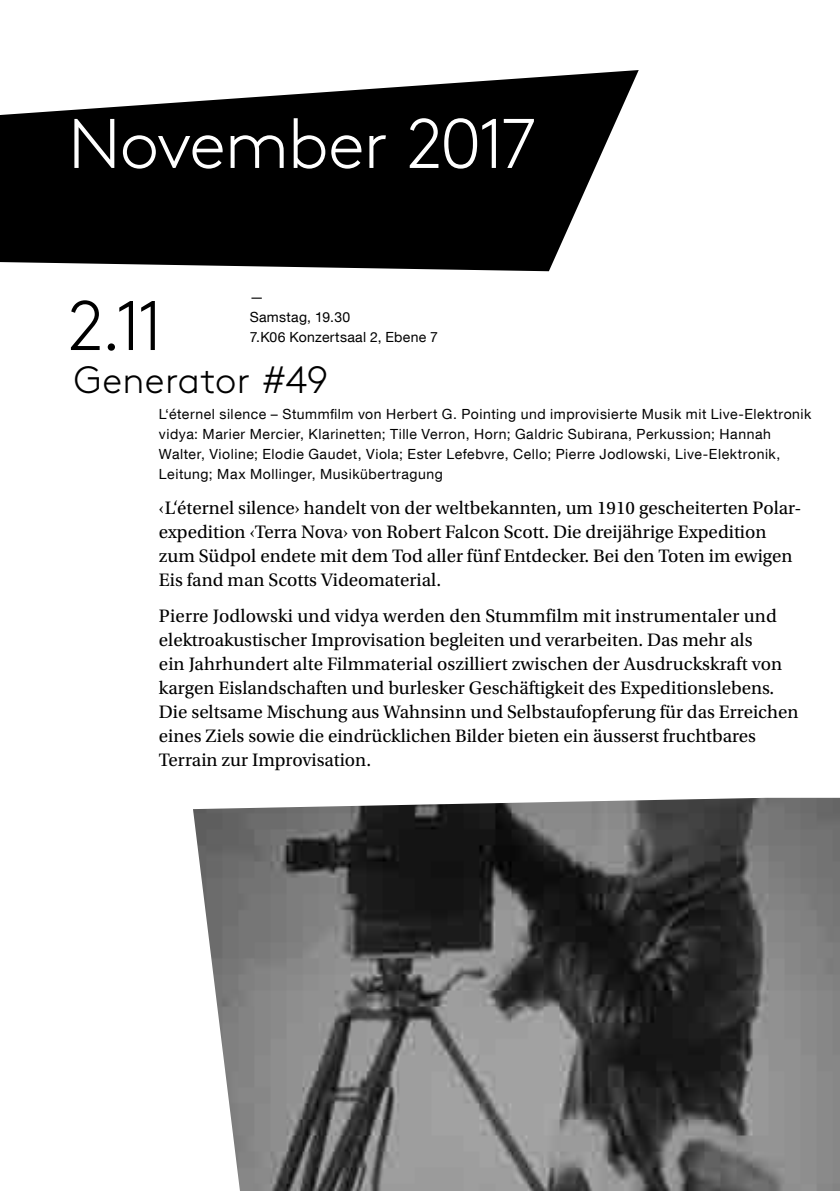
<style>
.page{position:relative;width:840px;height:1191px;background:#fff}
.page>*{position:absolute;margin:0;border:0;box-sizing:border-box;transform-origin:0 0}
.t1{font:300 70px "Brown";letter-spacing:-.025em;color:#fff}
.t2{font:300 70px "Brown";color:#000}
.t3{font:300 38px "Brown";letter-spacing:.01em;color:#000}
.t4{font:19px/24px "Utopia Std";color:#000}
.t5{font:14px/20px "Helvetica Neue LT Com";letter-spacing:.04em;color:#000}
.t6{font:14px/20px "Helvetica Neue LT Com";letter-spacing:.02em;color:#000}
</style>
<div class="page">
<img style="left:193px;top:798px;width:646px;height:393px">
<svg style="left:0;top:70px;width:638px;height:201px;fill:#000"></svg>
<h1 class="t1" style="left:68px;top:92px;width:470px">November 2017</h1>
<h1 class="t2" style="left:68px;top:274px;width:97px">2.11</h1>
<p class="t6" style="left:249px;top:287px;width:190px">—<br>Samstag, 19.30<br>7.K06 Konzertsaal 2, Ebene 7</p>
<h2 class="t3" style="left:74px;top:352px;width:256px">Generator #49</h2>
<p class="t5" style="left:159px;top:404px;width:653px">L‘éternel silence – Stummfilm von Herbert G. Pointing und improvisierte Musik mit Live-Elektronik vidya: Marier Mercier, Klarinetten; Tille Verron, Horn; Galdric Subirana, Perkussion; Hannah Walter, Violine; Elodie Gaudet, Viola; Ester Lefebvre, Cello; Pierre Jodlowski, Live-Elektronik, Leitung; Max Mollinger, Musikübertragung</p>
<p class="t4" style="left:159px;top:496px;width:643px">‹L‘éternel silence› handelt von der weltbekannten, um 1910 gescheiterten Polar&shy;expedition ‹Terra Nova› von Robert Falcon Scott. Die dreijährige Expedition zum Südpol endete mit dem Tod aller fünf Entdecker. Bei den Toten im ewigen Eis fand man Scotts Videomaterial.</p>
<p class="t4" style="left:159px;top:604px;width:640px">Pierre Jodlowski und vidya werden den Stummfilm mit instrumentaler und elektroakustischer Improvisation begleiten und verarbeiten. Das mehr als<br>ein Jahrhundert alte Filmmaterial oszilliert zwischen der Ausdruckskraft von kargen Eislandschaften und burlesker Geschäftigkeit des Expeditionslebens.<br>Die seltsame Mischung aus Wahnsinn und Selbstaufopferung für das Erreichen eines Ziels sowie die eindrücklichen Bilder bieten ein äusserst fruchtbares Terrain zur Improvisation.</p>
</div>
